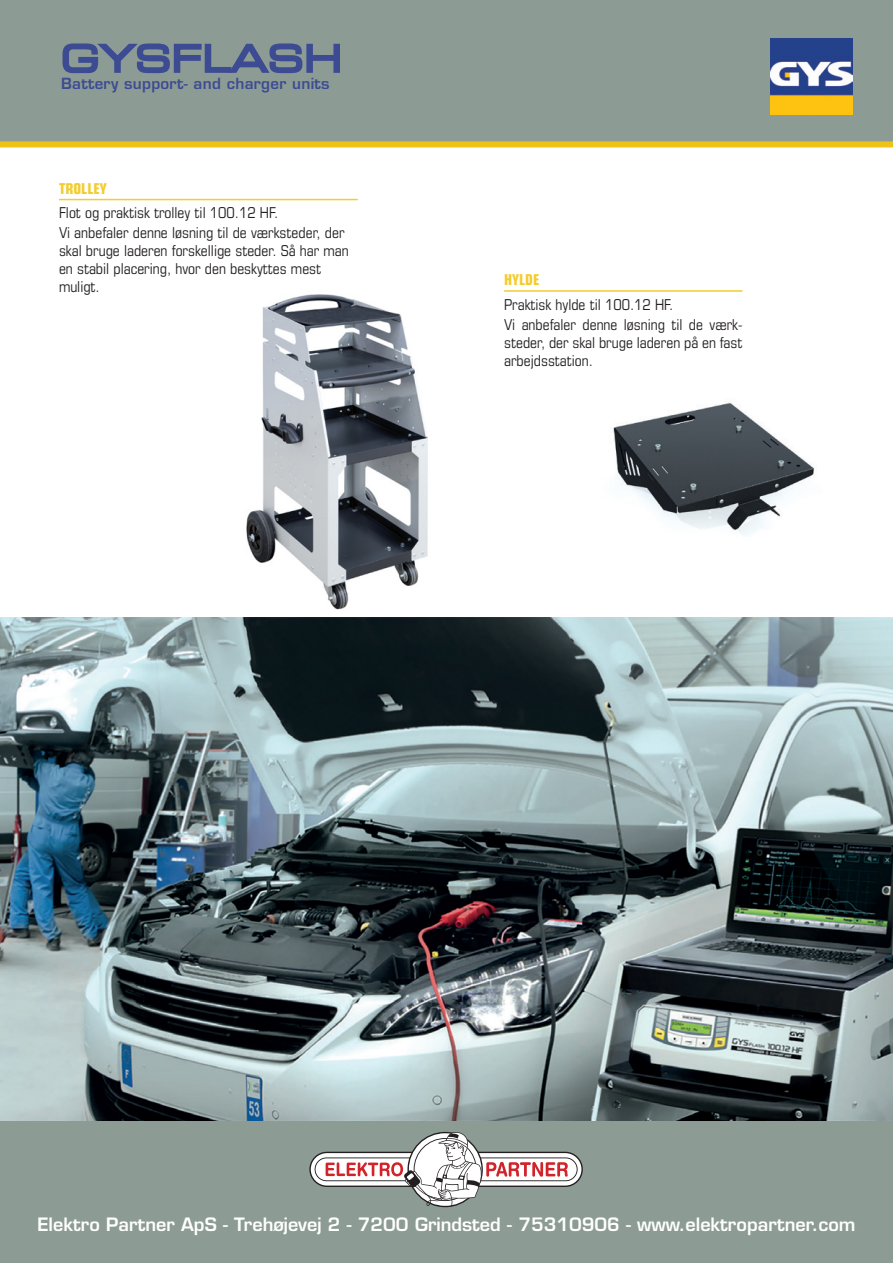
<style>
.page{position:relative;width:893px;height:1263px;background:#fff}
.page>*{position:absolute;margin:0;border:0;box-sizing:border-box;transform-origin:0 0}
.t1{font:600 18px "Eurostile";color:#fff}
.t2{font:condensed 15px/18px "Eurostile";color:#231f20}
.t3{font:600 15px "Eurostile";letter-spacing:.02em;color:#3d4b93}
.t4{font:700 condensed 15px "Eurostile";color:#f4cc2e}
</style>
<div class="page">
<div style="left:0;top:1120px;width:893px;height:143px;background:#8c9c94"></div>
<div style="left:0;top:0;width:893px;height:147px;background:#8c9c94"></div>
<img style="left:770px;top:38px;width:82px;height:77px">
<div style="left:61px;top:43px;width:555px;height:72px;background:#8c9c94"></div>
<svg style="left:61px;top:42px;width:280px;height:32px"></svg>
<svg style="left:309px;top:1131px;width:274px;height:76px"></svg>
<img style="left:0;top:618px;width:893px;height:502px">
<img style="left:246px;top:294px;width:182px;height:316px">
<hr style="left:59px;top:199px;width:299px;height:1px;background:#f4cc2e">
<hr style="left:504px;top:290px;width:238px;height:2px;background:#f4cc2e">
<img style="left:613px;top:402px;width:201px;height:134px">
<p class="t3" style="left:61px;top:74px;width:270px">Battery support- and charger units</p>
<p class="t4" style="left:59px;top:179px;width:49px">TROLLEY</p>
<p class="t2" style="left:59px;top:204px;width:221px">Flot og praktisk trolley til 100.12 HF.</p>
<p class="t2" style="left:59px;top:224px;width:291px">Vi anbefaler denne løsning til de værksteder, der skal bruge laderen forskellige steder. Så har man en stabil placering, hvor den beskyttes mest muligt.</p>
<p class="t4" style="left:504px;top:271px;width:37px">HYLDE</p>
<p class="t2" style="left:504px;top:295px;width:171px">Praktisk hylde til 100.12 HF.</p>
<p class="t2" style="left:504px;top:315px;width:240px;text-align:justify">Vi anbefaler denne løsning til de værk&shy;steder, der skal bruge laderen på en fast arbejdsstation.</p>
<p class="t1" style="left:37px;top:1213px;width:820px">Elektro Partner ApS - Trehøjevej 2 - 7200 Grindsted - 75310906 - www.elektropartner.com</p>
</div>
